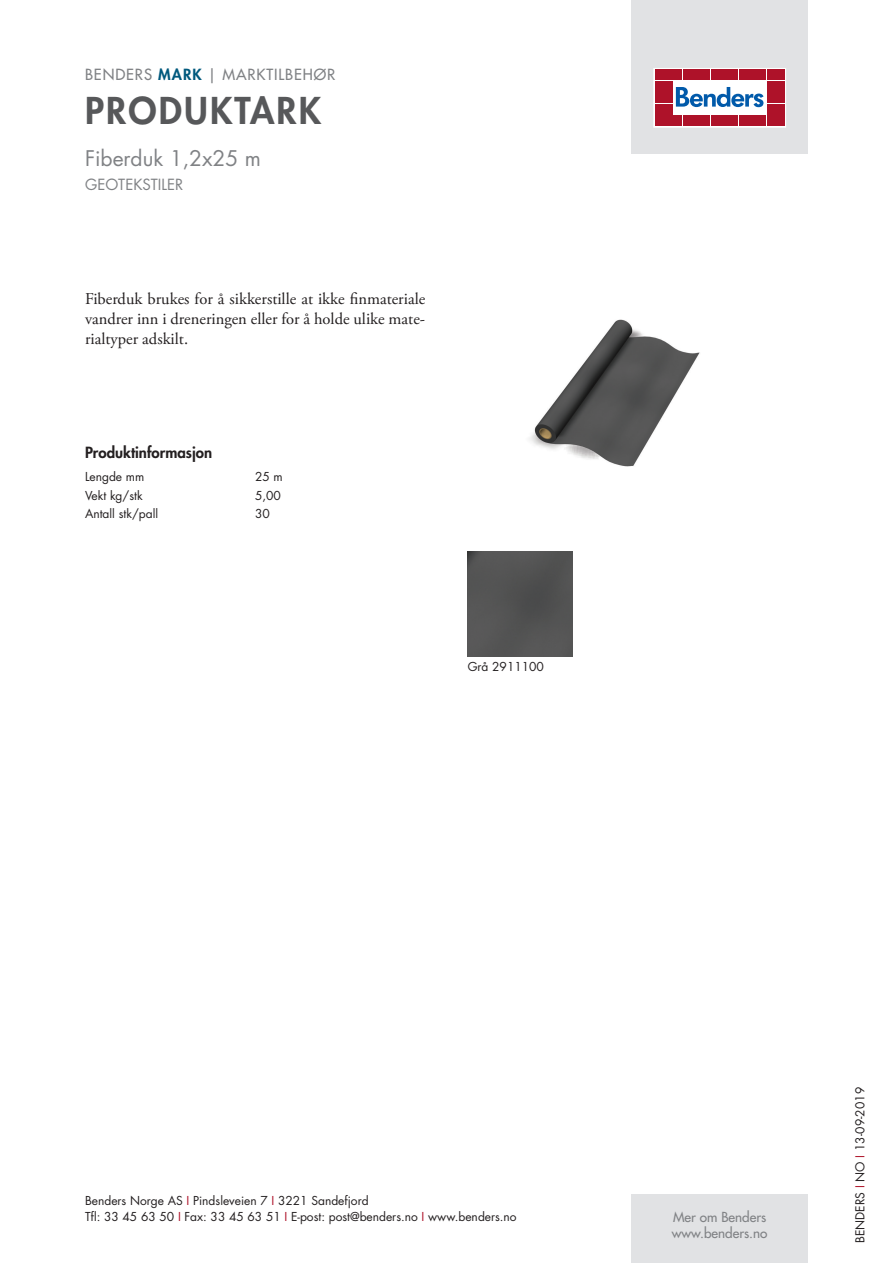
<style>
.page{position:relative;width:893px;height:1263px;background:#fff}
.page>*{position:absolute;margin:0;border:0;box-sizing:border-box;transform-origin:0 0}
.t1{font:800 36px "Futura Std";letter-spacing:.06em;color:#57585a}
.t2{font:21px "Futura Std";color:#808285}
.t3{font:16.5px/19.8px "Adobe Garamond Pro";color:#231f20;text-align:justify}
.t4{font:500 15px "Futura Std";letter-spacing:.06em;color:#808285}
.t5{font:800 15px "Futura Std";color:#231f20}
.t6{font:15px "Futura Std";color:#808285}
.t7{font:500 13.5px/16.2px "Futura Std";color:#808285}
.t8{font:12px/16.5px "Futura Std";color:#231f20}
.s1{font-weight:800;color:#00597d}
.s2{color:#ae1229}
</style>
<div class="page">
<div style="left:631px;top:0;width:177px;height:153px;background:#e1e2e4"></div>
<div style="left:631px;top:1195px;width:177px;height:68px;background:#e1e2e4"></div>
<svg style="left:656px;top:70px;width:128px;height:55px;background:#ebc6cb"></svg>
<div style="left:654px;top:68px;width:132px;height:59px;border:1px solid #fff"></div>
<div style="left:655px;top:70px;width:8px;height:10px;background:#ae1229"></div>
<div style="left:664px;top:70px;width:8px;height:10px;background:#ae1229"></div>
<div style="left:655px;top:81px;width:8px;height:10px;background:#ae1229"></div>
<div style="left:664px;top:81px;width:8px;height:10px;background:#ae1229"></div>
<div style="left:655px;top:93px;width:8px;height:10px;background:#ae1229"></div>
<div style="left:664px;top:93px;width:8px;height:10px;background:#ae1229"></div>
<div style="left:655px;top:104px;width:8px;height:11px;background:#ae1229"></div>
<div style="left:664px;top:104px;width:8px;height:11px;background:#ae1229"></div>
<div style="left:655px;top:116px;width:8px;height:10px;background:#ae1229"></div>
<div style="left:664px;top:116px;width:8px;height:10px;background:#ae1229"></div>
<div style="left:674px;top:70px;width:8px;height:10px;background:#ae1229"></div>
<div style="left:683px;top:70px;width:8px;height:10px;background:#ae1229"></div>
<div style="left:692px;top:70px;width:8px;height:10px;background:#ae1229"></div>
<div style="left:702px;top:70px;width:8px;height:10px;background:#ae1229"></div>
<div style="left:711px;top:70px;width:8px;height:10px;background:#ae1229"></div>
<div style="left:720px;top:70px;width:8px;height:10px;background:#ae1229"></div>
<div style="left:730px;top:70px;width:8px;height:10px;background:#ae1229"></div>
<div style="left:739px;top:70px;width:8px;height:10px;background:#ae1229"></div>
<div style="left:748px;top:70px;width:8px;height:10px;background:#ae1229"></div>
<div style="left:758px;top:70px;width:8px;height:10px;background:#ae1229"></div>
<div style="left:674px;top:116px;width:8px;height:10px;background:#ae1229"></div>
<div style="left:683px;top:116px;width:8px;height:10px;background:#ae1229"></div>
<div style="left:692px;top:116px;width:8px;height:10px;background:#ae1229"></div>
<div style="left:702px;top:116px;width:8px;height:10px;background:#ae1229"></div>
<div style="left:711px;top:116px;width:8px;height:10px;background:#ae1229"></div>
<div style="left:720px;top:116px;width:8px;height:10px;background:#ae1229"></div>
<div style="left:730px;top:116px;width:8px;height:10px;background:#ae1229"></div>
<div style="left:739px;top:116px;width:8px;height:10px;background:#ae1229"></div>
<div style="left:748px;top:116px;width:8px;height:10px;background:#ae1229"></div>
<div style="left:758px;top:116px;width:8px;height:10px;background:#ae1229"></div>
<div style="left:767px;top:70px;width:8px;height:10px;background:#ae1229"></div>
<div style="left:776px;top:70px;width:8px;height:10px;background:#ae1229"></div>
<div style="left:767px;top:81px;width:8px;height:10px;background:#ae1229"></div>
<div style="left:776px;top:81px;width:8px;height:10px;background:#ae1229"></div>
<div style="left:767px;top:93px;width:8px;height:10px;background:#ae1229"></div>
<div style="left:776px;top:93px;width:8px;height:10px;background:#ae1229"></div>
<div style="left:767px;top:104px;width:8px;height:11px;background:#ae1229"></div>
<div style="left:776px;top:104px;width:8px;height:11px;background:#ae1229"></div>
<div style="left:767px;top:116px;width:8px;height:10px;background:#ae1229"></div>
<div style="left:776px;top:116px;width:8px;height:10px;background:#ae1229"></div>
<svg style="left:676px;top:87px;width:87px;height:20px;background:#8ab3d7"></svg>
<img style="left:529px;top:319px;width:171px;height:148px">
<div style="left:468px;top:552px;width:105px;height:105px;background:#535454"></div>
<p class="t4" style="left:85px;top:65px;width:252px">BENDERS <span class="s1">MARK</span> | MARKTILBEHØR</p>
<h1 class="t1" style="left:85px;top:87px;width:238px">PRODUKTARK</h1>
<h2 class="t2" style="left:85px;top:144px;width:178px">Fiberduk 1,2x25 m</h2>
<p class="t6" style="left:85px;top:175px;width:100px">GEOTEKSTILER</p>
<h3 class="t3" style="left:85px;top:290px;width:342px">Fiberduk brukes for å sikkerstille at ikke finmateriale vandrer inn i dreneringen eller for å holde ulike mate&shy;rialtyper adskilt.</h3>
<p class="t5" style="left:85px;top:443px;width:129px">Produktinformasjon</p>
<p class="t8" style="left:85px;top:469px;width:61px">Lengde mm</p>
<p class="t8" style="left:255px;top:469px;width:29px">25 m</p>
<p class="t8" style="left:85px;top:487px;width:59px">Vekt kg/stk</p>
<p class="t8" style="left:255px;top:487px;width:27px">5,00</p>
<p class="t8" style="left:85px;top:505px;width:75px">Antall stk/pall</p>
<p class="t8" style="left:255px;top:505px;width:16px">30</p>
<p class="t8" style="left:468px;top:659px;width:78px">Grå 2911100</p>
<p class="t8" style="left:85px;top:1192px;width:433px">Benders Norge AS <span class="s2">I</span> Pindsleveien 7 <span class="s2">I</span> 3221 Sandefjord<br>Tfl: 33 45 63 50 <span class="s2">I</span> Fax: 33 45 63 51 <span class="s2">I</span> E-post: post@benders.no <span class="s2">I</span> www.benders.no</p>
<p class="t7" style="left:672px;top:1209px;width:97px">Mer om Benders www.benders.no</p>
<p class="t8" style="left:852px;top:1243px;width:157px;rotate:-90deg">BENDERS <span class="s2">I</span> NO <span class="s2">I</span> 13-09-2019</p>
</div>
